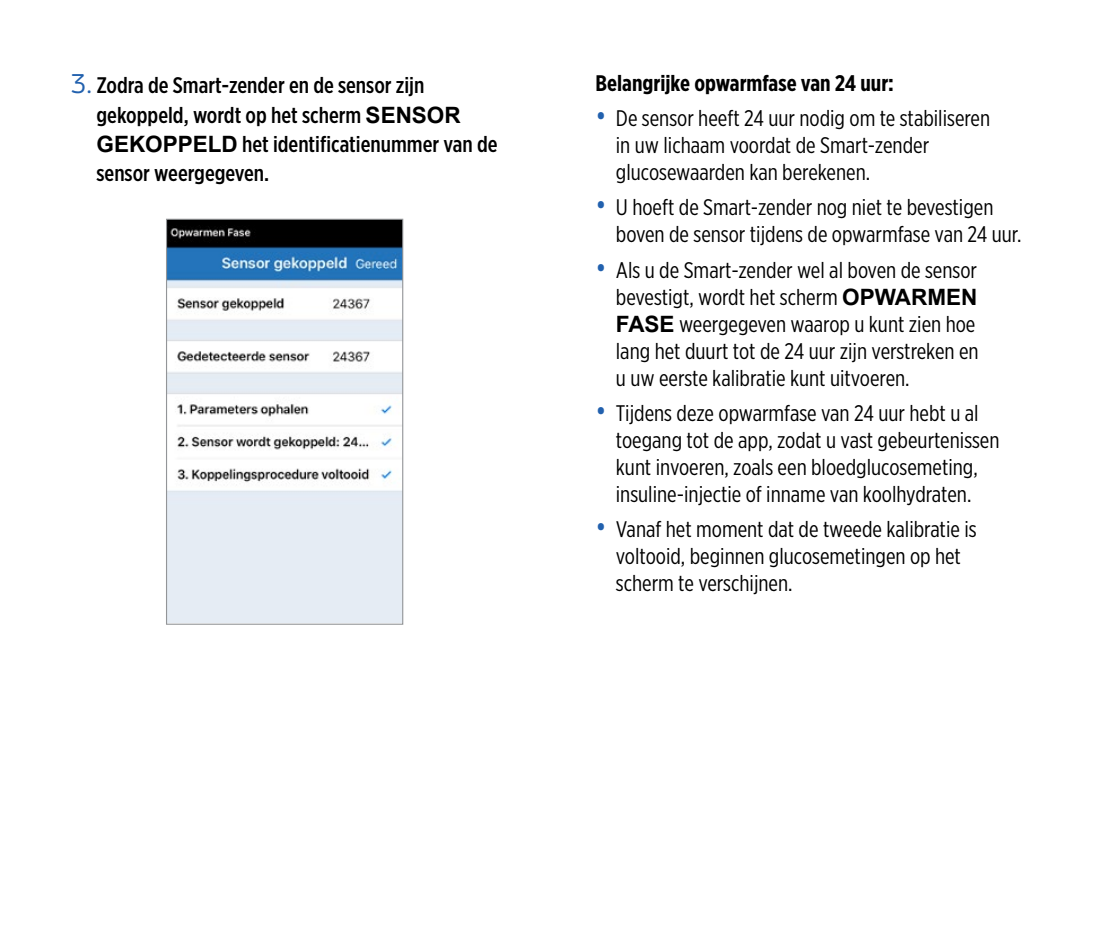
<style>
.page{position:relative;width:1094px;height:932px;background:#fff}
.page>*{position:absolute;margin:0;border:0;box-sizing:border-box;transform-origin:0 0}
.t1{font:22.5px/27px "Gotham X Narrow";color:#000}
.t2{font:500 22.5px/29.2px "Gotham X Narrow";color:#000}
.t3{font:700 22.5px "Gotham X Narrow";color:#000}
.s1{font-family:"Enzo Pro";font-size:27px;color:#2261ae}
.s2{font-family:"Arial";font-weight:700}
.s3{font-size:29.25px;color:#2261ae}
</style>
<div class="page">
<img style="left:168px;top:221px;width:233px;height:401px">
<div style="left:166px;top:219px;width:237px;height:405px;border:1px solid #939598"></div>
<p class="t2" style="left:96px;top:70px;width:402px;text-indent:-26px"><span class="s1">3.</span> Zodra de Smart-zender en de sensor zijn gekoppeld, wordt op het scherm <span class="s2">SENSOR GEKOPPELD</span> het identificatienummer van de sensor weergegeven.</p>
<p class="t3" style="left:595px;top:69px;width:300px">Belangrijke opwarmfase van 24 uur:</p>
<p class="t1" style="left:616px;top:104px;width:376px;text-indent:-20px"><span class="s3">•</span> De sensor heeft 24 uur nodig om te stabiliseren in uw lichaam voordat de Smart-zender glucosewaarden kan berekenen.</p>
<p class="t1" style="left:616px;top:194px;width:407px;text-indent:-20px"><span class="s3">•</span> U hoeft de Smart-zender nog niet te bevestigen boven de sensor tijdens de opwarmfase van 24 uur.</p>
<p class="t1" style="left:616px;top:256px;width:364px;text-indent:-20px"><span class="s3">•</span> Als u de Smart-zender wel al boven de sensor bevestigt, wordt het scherm <span class="s2">OPWARMEN FASE</span> weergegeven waarop u kunt zien hoe lang het duurt tot de 24 uur zijn verstreken en u uw eerste kalibratie kunt uitvoeren.</p>
<p class="t1" style="left:616px;top:399px;width:385px;text-indent:-20px"><span class="s3">•</span> Tijdens deze opwarmfase van 24 uur hebt u al toegang tot de app, zodat u vast gebeurtenissen kunt invoeren, zoals een bloedglucosemeting, insuline-injectie of inname van koolhydraten.</p>
<p class="t1" style="left:616px;top:515px;width:362px;text-indent:-20px"><span class="s3">•</span> Vanaf het moment dat de tweede kalibratie is voltooid, beginnen glucosemetingen op het scherm te verschijnen.</p>
</div>
